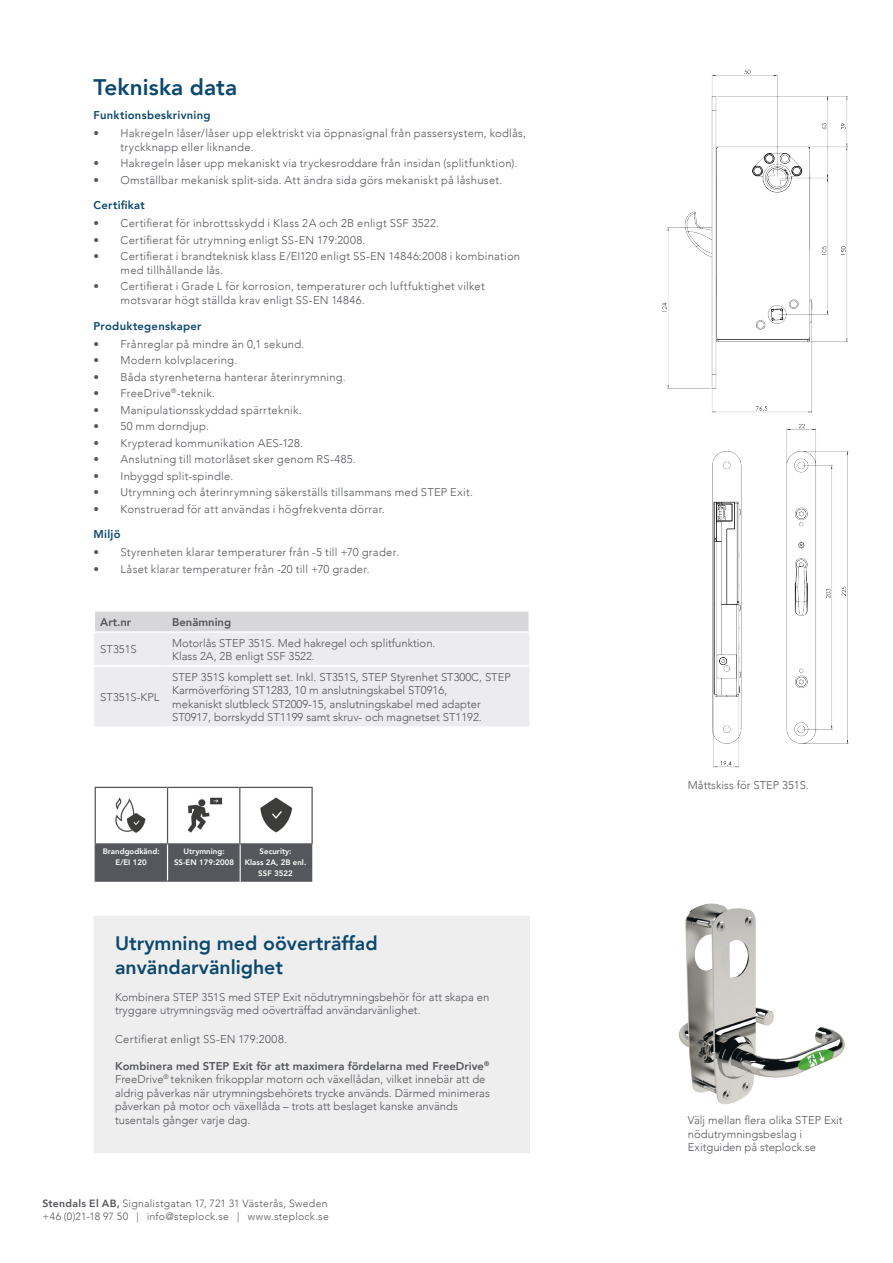
<style>
.page{position:relative;width:893px;height:1263px;background:#fff}
.page>*{position:absolute;margin:0;border:0;box-sizing:border-box;transform-origin:0 0}
.t1{font:800 22.5px "Avenir LT Com";letter-spacing:.005em;color:#0c486e}
.Mellanrubrik{font:800 19.5px/24px "Avenir LT Com";color:#0c486e}
.Tabell_bröd{font:300 11.25px/13.5px "Avenir LT Com";letter-spacing:.015em;color:#55575c}
.Mellanrubrik-2{font:300 11.25px/13.5px "Avenir LT Com";color:#55575c}
.Tabell_bröd-2{font:800 11.25px "Avenir LT Com";color:#55575c}
.Fakta_bröd{font:800 11.25px "Avenir LT Com";letter-spacing:.025em;color:#0c486e}
.Adresslimpa{font:300 10.5px "Avenir LT Com";letter-spacing:.025em;color:#55575c}
.Bröd_ui{font:800 7.95px/11.1px "Avenir LT Com";color:#fff;text-align:center}
.s1{font-weight:800}
</style>
<div class="page">
<img style="left:679px;top:903px;width:166px;height:202px">
<svg style="left:94px;top:611px;width:435px;height:115px;background:#e9e8e9"></svg>
<img style="left:662px;top:69px;width:187px;height:344px">
<img style="left:786px;top:423px;width:63px;height:321px">
<img style="left:712px;top:451px;width:30px;height:317px">
<div style="left:94px;top:916px;width:436px;height:237px;background:#eeeeef"></div>
<div style="left:96px;top:844px;width:215px;height:36px;background:#55575c"></div>
<hr style="left:95px;top:787px;width:73px;height:1px;background:#55575c">
<hr style="left:95px;top:788px;width:1px;height:55px;background:#55575c">
<hr style="left:168px;top:787px;width:72px;height:1px;background:#55575c">
<hr style="left:167px;top:788px;width:1px;height:55px;background:#55575c">
<hr style="left:240px;top:787px;width:73px;height:1px;background:#55575c">
<hr style="left:239px;top:788px;width:1px;height:55px;background:#55575c">
<hr style="left:311px;top:788px;width:2px;height:55px;background:#55575c">
<hr style="left:95px;top:843px;width:73px;height:1px;background:#55575c">
<hr style="left:95px;top:844px;width:1px;height:36px;background:#55575c">
<hr style="left:168px;top:843px;width:72px;height:1px;background:#55575c">
<hr style="left:240px;top:843px;width:73px;height:1px;background:#55575c">
<hr style="left:95px;top:880px;width:73px;height:2px;background:#55575c">
<hr style="left:168px;top:880px;width:72px;height:2px;background:#55575c">
<hr style="left:240px;top:880px;width:73px;height:2px;background:#55575c">
<hr style="left:167px;top:844px;width:1px;height:36px;background:#fff">
<hr style="left:239px;top:844px;width:1px;height:36px;background:#55575c">
<hr style="left:311px;top:844px;width:2px;height:36px;background:#55575c">
<img style="left:187px;top:797px;width:36px;height:35px">
<img style="left:115px;top:797px;width:31px;height:36px">
<img style="left:260px;top:797px;width:33px;height:36px">
<hr style="left:312px;top:845px;width:1px;height:37px;background:#fff">
<hr style="left:240px;top:845px;width:1px;height:37px;background:#fff">
<p class="t1" style="left:94px;top:74px;width:145px">Tekniska data</p>
<p class="Fakta_bröd" style="left:94px;top:109px;width:118px">Funktionsbeskrivning</p>
<p class="Tabell_bröd" style="left:121px;top:127px;width:407px;text-indent:-27px">• Hakregeln låser/låser upp elektriskt via öppnasignal från passersystem, kodlås, tryckknapp eller liknande.</p>
<p class="Tabell_bröd" style="left:94px;top:157px;width:425px">• Hakregeln låser upp mekaniskt via tryckesroddare från insidan (splitfunktion).</p>
<p class="Tabell_bröd" style="left:94px;top:173px;width:410px">• Omställbar mekanisk split-sida. Att ändra sida görs mekaniskt på låshuset.</p>
<p class="Fakta_bröd" style="left:94px;top:199px;width:53px">Certifikat</p>
<p class="Tabell_bröd" style="left:94px;top:217px;width:347px">• Certifierat för inbrottsskydd i Klass 2A och 2B enligt SSF 3522.</p>
<p class="Tabell_bröd" style="left:94px;top:233px;width:273px">• Certifierat för utrymning enligt SS-EN 179:2008.</p>
<p class="Tabell_bröd" style="left:121px;top:250px;width:401px;text-indent:-27px">• Certifierat i brandteknisk klass E/EI120 enligt SS-EN 14846:2008 i kombination med tillhållande lås.</p>
<p class="Tabell_bröd" style="left:121px;top:280px;width:366px;text-indent:-27px">• Certifierat i Grade L för korrosion, temperaturer och luftfuktighet vilket motsvarar högt ställda krav enligt SS-EN 14846.</p>
<p class="Fakta_bröd" style="left:94px;top:319px;width:109px">Produktegenskaper</p>
<p class="Tabell_bröd" style="left:94px;top:337px;width:212px">• Frånreglar på mindre än 0,1 sekund.</p>
<p class="Tabell_bröd" style="left:94px;top:353px;width:145px">• Modern kolvplacering.</p>
<p class="Tabell_bröd" style="left:94px;top:370px;width:254px">• Båda styrenheterna hanterar återinrymning.</p>
<p class="Tabell_bröd" style="left:94px;top:386px;width:123px">• FreeDrive<sup>®</sup>-teknik.</p>
<p class="Tabell_bröd" style="left:94px;top:403px;width:210px">• Manipulationsskyddad spärrteknik.</p>
<p class="Tabell_bröd" style="left:94px;top:419px;width:117px">• 50 mm dorndjup.</p>
<p class="Tabell_bröd" style="left:94px;top:436px;width:211px">• Krypterad kommunikation AES-128.</p>
<p class="Tabell_bröd" style="left:94px;top:452px;width:264px">• Anslutning till motorlåset sker genom RS-485.</p>
<p class="Tabell_bröd" style="left:94px;top:469px;width:141px">• Inbyggd split-spindle.</p>
<p class="Tabell_bröd" style="left:94px;top:485px;width:381px">• Utrymning och återinrymning säkerställs tillsammans med STEP Exit.</p>
<p class="Tabell_bröd" style="left:94px;top:502px;width:293px">• Konstruerad för att användas i högfrekventa dörrar.</p>
<p class="Fakta_bröd" style="left:94px;top:527px;width:29px">Miljö</p>
<p class="Tabell_bröd" style="left:94px;top:545px;width:307px">• Styrenheten klarar temperaturer från -5 till +70 grader.</p>
<p class="Tabell_bröd" style="left:94px;top:562px;width:278px">• Låset klarar temperaturer från -20 till +70 grader.</p>
<p class="Tabell_bröd-2" style="left:100px;top:615px;width:33px">Art.nr</p>
<p class="Tabell_bröd-2" style="left:172px;top:615px;width:60px">Benämning</p>
<p class="Tabell_bröd" style="left:100px;top:643px;width:38px">ST351S</p>
<p class="Tabell_bröd" style="left:172px;top:636px;width:265px">Motorlås STEP 351S. Med hakregel och splitfunktion.</p>
<p class="Tabell_bröd" style="left:172px;top:649px;width:144px">Klass 2A, 2B enligt SSF 3522.</p>
<p class="Tabell_bröd" style="left:100px;top:690px;width:61px">ST351S-KPL</p>
<p class="Tabell_bröd" style="left:172px;top:670px;width:340px">STEP 351S komplett set. Inkl. ST351S, STEP Styrenhet ST300C, STEP<br>Karmöverföring ST1283, 10 m anslutningskabel ST0916,</p>
<p class="Tabell_bröd" style="left:172px;top:697px;width:310px">mekaniskt slutbleck ST2009-15, anslutningskabel med adapter</p>
<p class="Tabell_bröd" style="left:172px;top:710px;width:311px">ST0917, borrskydd ST1199 samt skruv- och magnetset ST1192.</p>
<p class="Bröd_ui" style="left:103px;top:845px;width:58px">Brandgodkänd:</p>
<p class="Bröd_ui" style="left:116px;top:856px;width:33px">E/EI 120</p>
<p class="Bröd_ui" style="left:184px;top:845px;width:43px">Utrymning:</p>
<p class="Bröd_ui" style="left:174px;top:856px;width:61px">SS-EN 179:2008</p>
<p class="Bröd_ui" style="left:245px;top:845px;width:63px">Security:<br>Klass 2A, 2B enl.</p>
<p class="Bröd_ui" style="left:258px;top:868px;width:36px">SSF 3522</p>
<p class="Mellanrubrik" style="left:115px;top:931px;width:264px">Utrymning med oöverträffad användarvänlighet</p>
<p class="Tabell_bröd" style="left:115px;top:990px;width:376px">Kombinera STEP 351S med STEP Exit nödutrymningsbehör för att skapa en tryggare utrymningsväg med oöverträffad användarvänlighet.</p>
<p class="Tabell_bröd" style="left:115px;top:1032px;width:173px">Certifierat enligt SS-EN 179:2008.</p>
<p class="Tabell_bröd-2" style="left:115px;top:1059px;width:376px">Kombinera med STEP Exit för att maximera fördelarna med FreeDrive<sup>®</sup></p>
<p class="Tabell_bröd" style="left:115px;top:1072px;width:376px">FreeDrive<sup>®</sup> tekniken frikopplar motorn och växellådan, vilket innebär att de aldrig påverkas när utrymningsbehörets trycke används. Därmed minimeras påverkan på motor och växellåda – trots att beslaget kanske används tusentals gånger varje dag.</p>
<p class="Adresslimpa" style="left:43px;top:1197px;width:287px"><span class="s1">Stendals El AB,</span> Signalistgatan 17, 721 31 Västerås, Sweden</p>
<p class="Adresslimpa" style="left:43px;top:1210px;width:288px">+46 (0)21-18 97 50 | info@steplock.se | www.steplock.se</p>
<p class="Mellanrubrik-2" style="left:688px;top:778px;width:122px">Måttskiss för STEP 351S.</p>
<p class="Mellanrubrik-2" style="left:688px;top:1114px;width:156px">Välj mellan flera olika STEP Exit</p>
<p class="Mellanrubrik-2" style="left:688px;top:1127px;width:130px">nödutrymningsbeslag i<br>Exitguiden på steplock.se</p>
</div>
